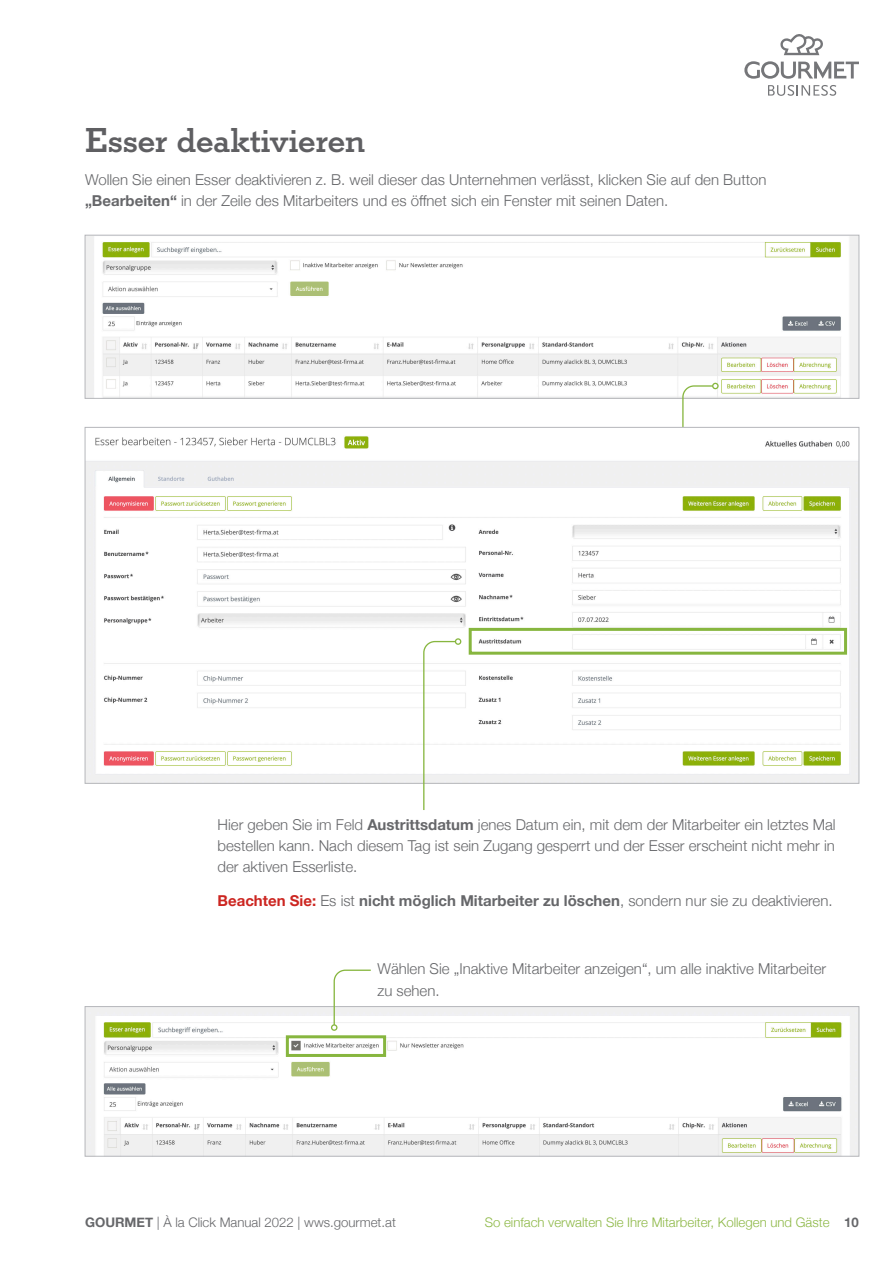
<style>
.page{position:relative;width:893px;height:1263px;background:#fff}
.page>*{position:absolute;margin:0;border:0;box-sizing:border-box;transform-origin:0 0}
.t1{font:500 36px "Stymie";color:#5f5f62}
.t2{font:300 15px/21px "Helvetica Neue";color:#66676a}
.t3{font:300 13.2px "Helvetica Neue";color:#8db846}
.t4{font:300 13.2px "Helvetica Neue";color:#66676a}
.s1{font-weight:700}
.s2{font-weight:700;color:#cc2621}
.s3{font-weight:700;color:#66676a}
</style>
<div class="page">
<svg style="left:744px;top:61px;width:115px;height:18px"></svg>
<svg style="left:780px;top:34px;width:43px;height:21px"></svg>
<svg style="left:768px;top:85px;width:68px;height:11px"></svg>
<img style="left:87px;top:237px;width:770px;height:160px">
<div style="left:85px;top:235px;width:774px;height:164px;border:1px solid #b6b7bb"></div>
<svg style="left:682px;top:385px;width:32px;height:42px"></svg>
<div style="left:712px;top:383px;width:7px;height:6px;border:1px solid #87b63f;border-radius:50%"></div>
<img style="left:87px;top:1008px;width:770px;height:146px">
<div style="left:85px;top:1006px;width:774px;height:150px;border:1px solid #b6b7bb"></div>
<svg style="left:333px;top:969px;width:39px;height:57px"></svg>
<div style="left:331px;top:1024px;width:6px;height:7px;border:1px solid #87b63f;border-radius:50%"></div>
<div style="left:286px;top:1035px;width:100px;height:22px;border:3px solid #87b63f"></div>
<img style="left:87px;top:436px;width:770px;height:346px">
<svg style="left:422px;top:640px;width:35px;height:170px"></svg>
<div style="left:455px;top:638px;width:6px;height:7px;border:1px solid #87b63f;border-radius:50%"></div>
<div style="left:469px;top:628px;width:378px;height:27px;border:3px solid #87b63f"></div>
<h1 class="t1" style="left:85px;top:119px;width:282px">Esser deaktivieren</h1>
<p class="t2" style="left:85px;top:168px;width:683px">Wollen Sie einen Esser deaktivieren z. B. weil dieser das Unternehmen verlässt, klicken Sie auf den Button <span class="s1">„Bearbeiten“</span> in der Zeile des Mitarbeiters und es öffnet sich ein Fenster mit seinen Daten.</p>
<p class="t2" style="left:218px;top:813px;width:620px;text-align:justify">Hier geben Sie im Feld <span class="s1">Austrittsdatum</span> jenes Datum ein, mit dem der Mitarbeiter ein letztes Mal bestellen kann. Nach diesem Tag ist sein Zugang gesperrt und der Esser erscheint nicht mehr in der aktiven Esserliste.</p>
<p class="t2" style="left:218px;top:889px;width:616px"><span class="s2">Beachten Sie:</span> Es ist <span class="s1">nicht möglich Mitarbeiter zu löschen</span>, sondern nur sie zu deaktivieren.</p>
<p class="t2" style="left:377px;top:957px;width:450px">Wählen Sie „Inaktive Mitarbeiter anzeigen“, um alle inaktive Mitarbeiter zu sehen.</p>
<p class="t4" style="left:85px;top:1211px;width:312px"><span class="s1">GOURMET</span> | À la Click Manual 2022 | wws.gourmet.at</p>
<p class="t3" style="left:485px;top:1211px;width:376px">So einfach verwalten Sie Ihre Mitarbeiter, Kollegen und Gäste <span class="s3">10</span></p>
</div>
